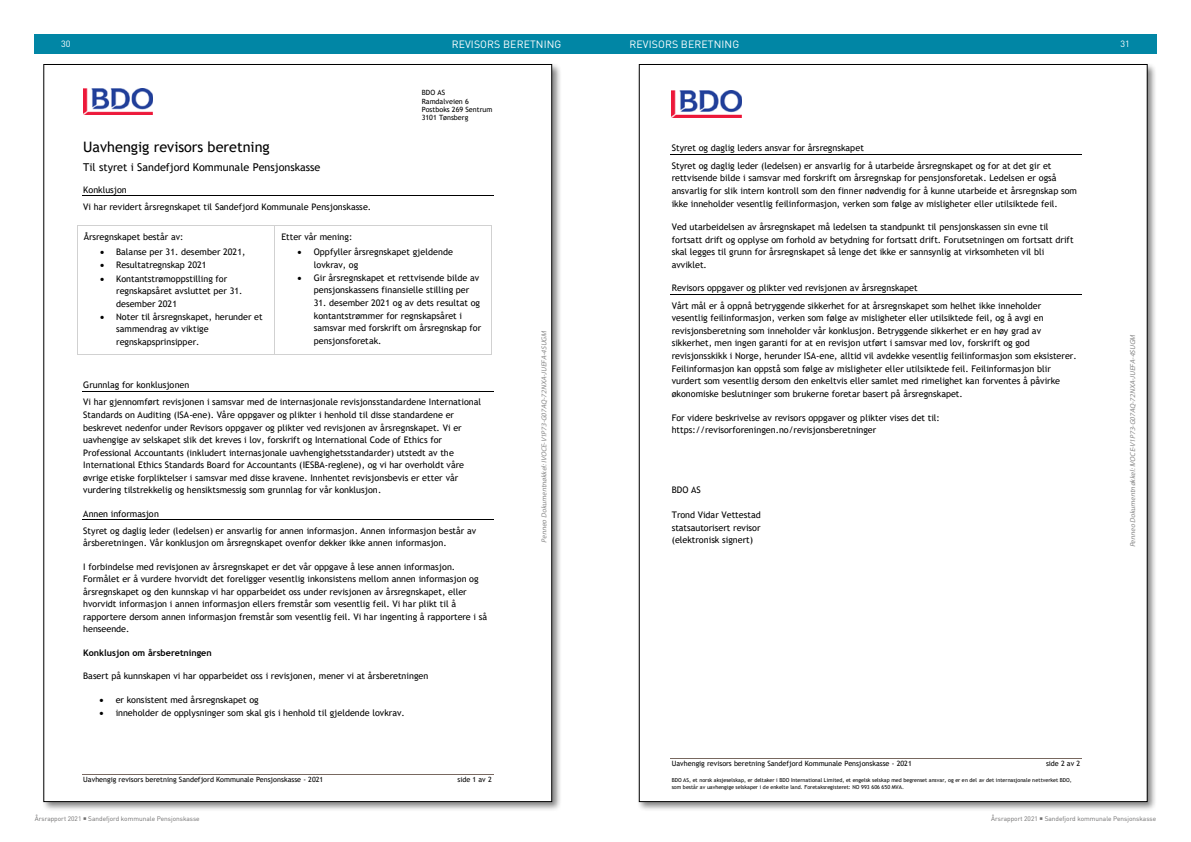
<style>
.page{position:relative;width:1191px;height:842px;background:#fff}
.page>*{position:absolute;margin:0;border:0;box-sizing:border-box;transform-origin:0 0}
.t1{font:14.4px "Trebuchet MS";color:#000}
.t2{font:10.8px "Trebuchet MS";color:#000}
.t3{font:10.5px "DIN Pro";letter-spacing:.01em;color:#fff}
.t4{font:9.1px/12.6px "Trebuchet MS";letter-spacing:-.005em;color:#000}
.t5{font:9px/12.5px "Trebuchet MS";letter-spacing:-.005em;color:#000}
.t6{font:700 9px "Trebuchet MS";color:#000}
.t7{font:9px "DIN Pro";color:#fff}
.t8{font:7.2px/8.3px "Trebuchet MS";color:#000}
.t9{font:italic 7.2px "Myriad Pro";color:#888}
.t10{font:6.5px "DIN Pro";color:#706f6f}
.t11{font:5.4px/7.6px "Trebuchet MS";color:#000}
</style>
<div class="page">
<div style="left:42px;top:62px;width:520px;height:750px;background:#000;opacity:.5"></div>
<div style="left:44px;top:64px;width:508px;height:737px;background:#fff"></div>
<hr style="left:82px;top:774px;width:411px;height:1px;background:#786860">
<img style="left:83px;top:89px;width:70px;height:26px">
<hr style="left:82px;top:196px;width:411px;height:1px;background:#000">
<hr style="left:77px;top:225px;width:197px;height:1px;background:#d1d1d1">
<hr style="left:275px;top:225px;width:216px;height:1px;background:#d1d1d1">
<hr style="left:77px;top:229px;width:1px;height:125px;background:#d1d1d1">
<hr style="left:77px;top:354px;width:197px;height:1px;background:#d1d1d1">
<hr style="left:274px;top:229px;width:1px;height:125px;background:#d1d1d1">
<hr style="left:275px;top:354px;width:216px;height:1px;background:#d1d1d1">
<hr style="left:491px;top:229px;width:1px;height:125px;background:#d1d1d1">
<hr style="left:82px;top:391px;width:411px;height:1px;background:#000">
<hr style="left:82px;top:519px;width:411px;height:1px;background:#000">
<div style="left:637px;top:62px;width:520px;height:750px;background:#000;opacity:.5"></div>
<div style="left:639px;top:64px;width:508px;height:737px;background:#fff"></div>
<hr style="left:670px;top:758px;width:411px;height:1px;background:#786860">
<img style="left:672px;top:91px;width:69px;height:26px">
<hr style="left:670px;top:154px;width:411px;height:1px;background:#000">
<hr style="left:670px;top:294px;width:411px;height:1px;background:#000">
<div style="left:34px;top:34px;width:1123px;height:19px;background:#0186a5"></div>
<p class="t7" style="left:61px;top:38px;width:11px">30</p>
<p class="t3" style="left:452px;top:38px;width:111px">REVISORS BERETNING</p>
<p class="t3" style="left:629px;top:38px;width:111px">REVISORS BERETNING</p>
<p class="t7" style="left:1120px;top:38px;width:11px">31</p>
<p class="t8" style="left:422px;top:89px;width:72px">BDO AS<br>Ramdalveien 6<br>Postboks 269 Sentrum<br>3101 Tønsberg</p>
<h1 class="t1" style="left:83px;top:138px;width:188px">Uavhengig revisors beretning</h1>
<p class="t2" style="left:83px;top:161px;width:239px">Til styret i Sandefjord Kommunale Pensjonskasse</p>
<p class="t5" style="left:83px;top:181px;width:289px;line-height:17.3px">Konklusjon<br>Vi har revidert årsregnskapet til Sandefjord Kommunale Pensjonskasse.</p>
<p class="t5" style="left:84px;top:230px;width:101px">Årsregnskapet består av:</p>
<p class="t5" style="left:100px;top:246px;width:147px">• Balanse per 31. desember 2021,</p>
<p class="t5" style="left:100px;top:259px;width:108px">• Resultatregnskap 2021</p>
<p class="t5" style="left:116px;top:272px;width:128px;text-indent:-16px">• Kontantstrømoppstilling for regnskapsåret avsluttet per 31. desember 2021</p>
<p class="t5" style="left:116px;top:310px;width:148px;text-indent:-16px">• Noter til årsregnskapet, herunder et sammendrag av viktige regnskapsprinsipper.</p>
<p class="t5" style="left:281px;top:230px;width:72px">Etter vår mening:</p>
<p class="t5" style="left:314px;top:246px;width:141px;text-indent:-16px">• Oppfyller årsregnskapet gjeldende lovkrav, og</p>
<p class="t5" style="left:314px;top:271px;width:167px;text-indent:-16px">• Gir årsregnskapet et rettvisende bilde av pensjonskassens finansielle stilling per</p>
<p class="t5" style="left:314px;top:297px;width:169px">31. desember 2021 og av dets resultat og kontantstrømmer for regnskapsåret i samsvar med forskrift om årsregnskap for pensjonsforetak.</p>
<p class="t5" style="left:83px;top:376px;width:399px;line-height:17.1px">Grunnlag for konklusjonen<br>Vi har gjennomført revisjonen i samsvar med de internasjonale revisjonsstandardene International</p>
<p class="t5" style="left:83px;top:408px;width:382px">Standards on Auditing (ISA-ene). Våre oppgaver og plikter i henhold til disse standardene er beskrevet nedenfor under Revisors oppgaver og plikter ved revisjonen av årsregnskapet. Vi er uavhengige av selskapet slik det kreves i lov, forskrift og International Code of Ethics for Professional Accountants (inkludert internasjonale uavhengighetsstandarder) utstedt av the International Ethics Standards Board for Accountants (IESBA-reglene), og vi har overholdt våre øvrige etiske forpliktelser i samsvar med disse kravene. Innhentet revisjonsbevis er etter vår vurdering tilstrekkelig og hensiktsmessig som grunnlag for vår konklusjon.</p>
<p class="t5" style="left:83px;top:505px;width:394px;line-height:17.1px">Annen informasjon<br>Styret og daglig leder (ledelsen) er ansvarlig for annen informasjon. Annen informasjon består av</p>
<p class="t5" style="left:83px;top:537px;width:365px">årsberetningen. Vår konklusjon om årsregnskapet ovenfor dekker ikke annen informasjon.</p>
<p class="t5" style="left:83px;top:560px;width:405px">I forbindelse med revisjonen av årsregnskapet er det vår oppgave å lese annen informasjon.<br>Formålet er å vurdere hvorvidt det foreligger vesentlig inkonsistens mellom annen informasjon og årsregnskapet og den kunnskap vi har opparbeidet oss under revisjonen av årsregnskapet, eller hvorvidt informasjon i annen informasjon ellers fremstår som vesentlig feil. Vi har plikt til å rapportere dersom annen informasjon fremstår som vesentlig feil. Vi har ingenting å rapportere i så henseende.</p>
<p class="t6" style="left:83px;top:647px;width:130px">Konklusjon om årsberetningen</p>
<p class="t5" style="left:83px;top:669px;width:347px">Basert på kunnskapen vi har opparbeidet oss i revisjonen, mener vi at årsberetningen</p>
<p class="t5" style="left:99px;top:693px;width:161px">• er konsistent med årsregnskapet og</p>
<p class="t5" style="left:99px;top:706px;width:307px">• inneholder de opplysninger som skal gis i henhold til gjeldende lovkrav.</p>
<p class="t8" style="left:83px;top:775px;width:242px">Uavhengig revisors beretning Sandefjord Kommunale Pensjonskasse - 2021</p>
<p class="t8" style="left:457px;top:775px;width:36px">side 1 av 2</p>
<p class="t9" style="left:540px;top:543px;width:215px;rotate:-90deg">Penneo Dokumentnøkkel:IVOCE-V1P73-G07AQ-72NXA-JUEFA-4SUGM</p>
<p class="t4" style="left:672px;top:139px;width:381px;line-height:17.4px">Styret og daglig leders ansvar for årsregnskapet<br>Styret og daglig leder (ledelsen) er ansvarlig for å utarbeide årsregnskapet og for at det gir et</p>
<p class="t4" style="left:672px;top:171px;width:407px">rettvisende bilde i samsvar med forskrift om årsregnskap for pensjonsforetak. Ledelsen er også ansvarlig for slik intern kontroll som den finner nødvendig for å kunne utarbeide et årsregnskap som ikke inneholder vesentlig feilinformasjon, verken som følge av misligheter eller utilsiktede feil.</p>
<p class="t4" style="left:672px;top:220px;width:403px">Ved utarbeidelsen av årsregnskapet må ledelsen ta standpunkt til pensjonskassen sin evne til fortsatt drift og opplyse om forhold av betydning for fortsatt drift. Forutsetningen om fortsatt drift skal legges til grunn for årsregnskapet så lenge det ikke er sannsynlig at virksomheten vil bli avviklet.</p>
<p class="t4" style="left:672px;top:279px;width:371px;line-height:17.2px">Revisors oppgaver og plikter ved revisjonen av årsregnskapet<br>Vårt mål er å oppnå betryggende sikkerhet for at årsregnskapet som helhet ikke inneholder</p>
<p class="t4" style="left:672px;top:312px;width:406px">vesentlig feilinformasjon, verken som følge av misligheter eller utilsiktede feil, og å avgi en revisjonsberetning som inneholder vår konklusjon. Betryggende sikkerhet er en høy grad av sikkerhet, men ingen garanti for at en revisjon utført i samsvar med lov, forskrift og god revisjonsskikk i Norge, herunder ISA-ene, alltid vil avdekke vesentlig feilinformasjon som eksisterer.<br>Feilinformasjon kan oppstå som følge av misligheter eller utilsiktede feil. Feilinformasjon blir vurdert som vesentlig dersom den enkeltvis eller samlet med rimelighet kan forventes å påvirke økonomiske beslutninger som brukerne foretar basert på årsregnskapet.</p>
<p class="t4" style="left:672px;top:411px;width:270px">For videre beskrivelse av revisors oppgaver og plikter vises det til: https://revisorforeningen.no/revisjonsberetninger</p>
<p class="t4" style="left:672px;top:483px;width:31px">BDO AS</p>
<p class="t4" style="left:672px;top:508px;width:91px;text-align:justify">Trond Vidar Vettestad statsautorisert revisor (elektronisk signert)</p>
<p class="t9" style="left:1128px;top:547px;width:216px;rotate:-90deg">Penneo Dokumentnøkkel:IVOCE-V1P73-G07AQ-72NXA-JUEFA-4SUGM</p>
<p class="t8" style="left:672px;top:759px;width:241px">Uavhengig revisors beretning Sandefjord Kommunale Pensjonskasse - 2021</p>
<p class="t8" style="left:1046px;top:759px;width:36px">side 2 av 2</p>
<p class="t11" style="left:672px;top:776px;width:401px">BDO AS, et norsk aksjeselskap, er deltaker i BDO International Limited, et engelsk selskap med begrenset ansvar, og er en del av det internasjonale nettverket BDO, som består av uavhengige selskaper i de enkelte land. Foretaksregisteret: NO 993 606 650 MVA.</p>
<p class="t10" style="left:35px;top:814px;width:166px">Årsrapport 2021 ○ Sandefjord kommunale Pensjonskasse</p>
<p class="t10" style="left:991px;top:814px;width:166px">Årsrapport 2021 ○ Sandefjord kommunale Pensjonskasse</p>
</div>
